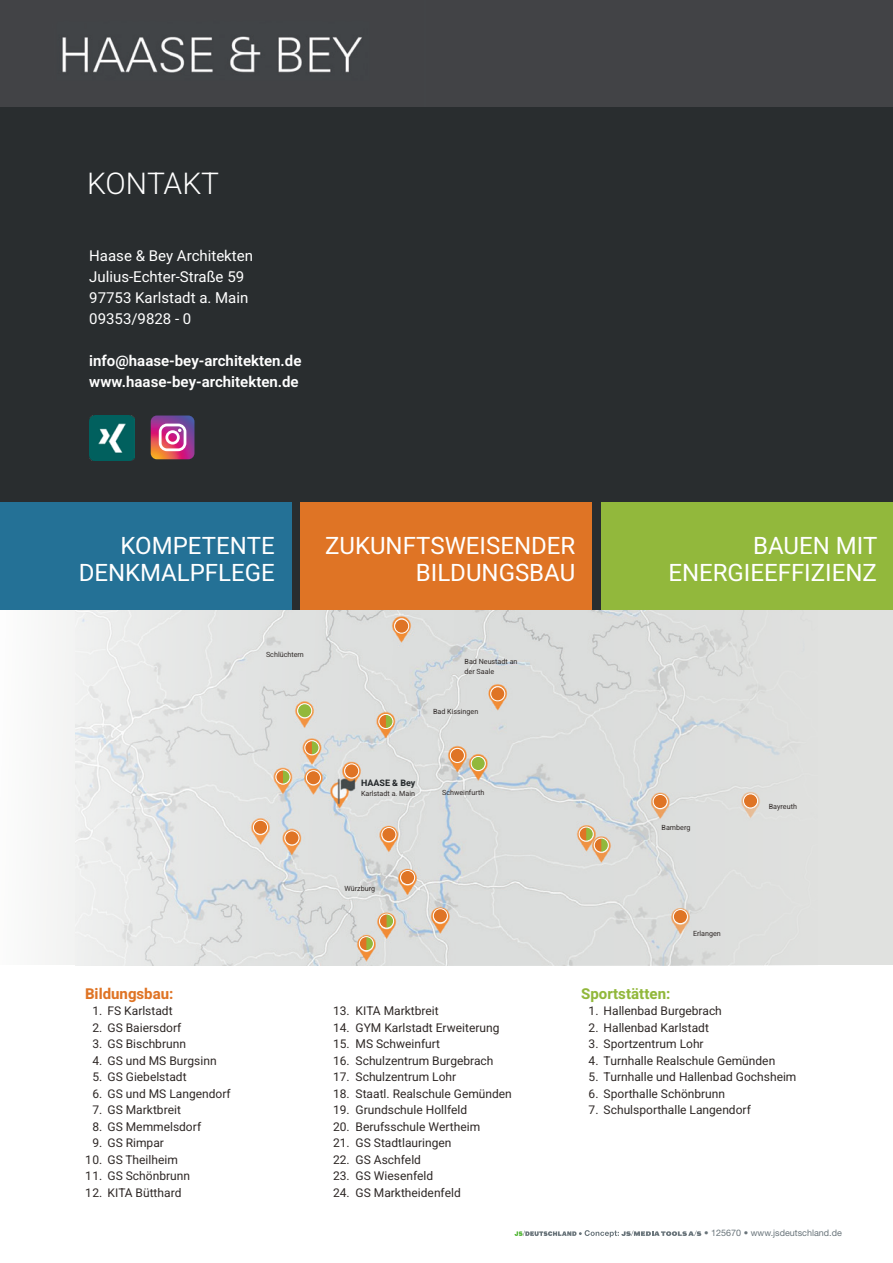
<style>
.page{position:relative;width:893px;height:1263px;background:#fff}
.page>*{position:absolute;margin:0;border:0;box-sizing:border-box;transform-origin:0 0}
.t1{font:300 30px "Heebo";color:#fff}
.t2{font:24px/27px "Heebo";color:#fff;text-align:right}
.t3{font:15px/21px "Heebo";color:#fff}
.t4{font:600 15px/21px "Heebo";color:#fff}
.t5{font:700 15px "Heebo";color:#92b83c}
.t6{font:700 15px "Heebo";color:#df7425}
.t7{font:12px "Heebo";color:#302a28}
.t8{font:9px "Helvetica Neue LT Std";color:#6a757b}
.t9{font:700 9px "Heebo";color:#292d2f}
.t10{font:7.2px/9.9px "Heebo";color:#302a28}
</style>
<div class="page">
<svg style="left:49px;top:610px;width:844px;height:355px;fill:#e0e1df"></svg>
<img style="left:75px;top:610px;width:743px;height:355px">
<div style="left:0;top:106px;width:893px;height:504px;background:#292d2f"></div>
<div style="left:0;top:502px;width:292px;height:108px;background:#247196"></div>
<div style="left:300px;top:502px;width:292px;height:108px;background:#df7425"></div>
<div style="left:601px;top:502px;width:292px;height:108px;background:#92b83c"></div>
<div style="left:0;top:0;width:893px;height:106px;background:#424346"></div>
<img style="left:62px;top:36px;width:300px;height:37px">
<svg style="left:514px;top:1230px;width:187px;height:7px"></svg>
<div style="left:433px;top:909px;width:14px;height:14px;background:#df7425;border-radius:50%"></div>
<div style="left:433px;top:908px;width:15px;height:15px;border:1px solid #fff;border-radius:50%"></div>
<div style="left:401px;top:870px;width:14px;height:14px;background:#df7425;border-radius:50%"></div>
<div style="left:400px;top:870px;width:15px;height:15px;border:1px solid #fff;border-radius:50%"></div>
<div style="left:382px;top:827px;width:14px;height:15px;background:#df7425;border-radius:50%"></div>
<div style="left:382px;top:827px;width:14px;height:15px;border:1px solid #fff;border-radius:50%"></div>
<div style="left:285px;top:831px;width:14px;height:14px;background:#df7425;border-radius:50%"></div>
<div style="left:285px;top:831px;width:14px;height:14px;border:1px solid #fff;border-radius:50%"></div>
<div style="left:253px;top:820px;width:15px;height:14px;background:#df7425;border-radius:50%"></div>
<div style="left:253px;top:820px;width:15px;height:14px;border:1px solid #fff;border-radius:50%"></div>
<div style="left:306px;top:771px;width:14px;height:14px;background:#df7425;border-radius:50%"></div>
<div style="left:306px;top:770px;width:15px;height:15px;border:1px solid #fff;border-radius:50%"></div>
<div style="left:345px;top:764px;width:14px;height:14px;background:#df7425;border-radius:50%"></div>
<div style="left:344px;top:764px;width:15px;height:14px;border:1px solid #fff;border-radius:50%"></div>
<div style="left:450px;top:748px;width:14px;height:14px;background:#df7425;border-radius:50%"></div>
<div style="left:450px;top:748px;width:15px;height:15px;border:1px solid #fff;border-radius:50%"></div>
<div style="left:653px;top:794px;width:14px;height:14px;background:#df7425;border-radius:50%"></div>
<div style="left:653px;top:794px;width:14px;height:15px;border:1px solid #fff;border-radius:50%"></div>
<div style="left:743px;top:794px;width:15px;height:14px;background:#df7425;border-radius:50%"></div>
<div style="left:743px;top:794px;width:15px;height:14px;border:1px solid #fff;border-radius:50%"></div>
<div style="left:673px;top:909px;width:14px;height:15px;background:#df7425;border-radius:50%"></div>
<div style="left:673px;top:909px;width:15px;height:15px;border:1px solid #fff;border-radius:50%"></div>
<div style="left:491px;top:687px;width:14px;height:14px;background:#df7425;border-radius:50%"></div>
<div style="left:490px;top:687px;width:15px;height:14px;border:1px solid #fff;border-radius:50%"></div>
<div style="left:395px;top:619px;width:14px;height:14px;background:#df7425;border-radius:50%"></div>
<div style="left:394px;top:619px;width:15px;height:14px;border:1px solid #fff;border-radius:50%"></div>
<div style="left:298px;top:704px;width:14px;height:14px;background:#92b83c;border-radius:50%"></div>
<div style="left:297px;top:703px;width:15px;height:15px;border:1px solid #fff;border-radius:50%"></div>
<div style="left:471px;top:756px;width:14px;height:14px;background:#92b83c;border-radius:50%"></div>
<div style="left:471px;top:756px;width:14px;height:15px;border:1px solid #fff;border-radius:50%"></div>
<div style="left:579px;top:827px;width:14px;height:14px;background:#df7425;border-radius:50%"></div>
<svg style="left:586px;top:827px;width:7px;height:14px"></svg>
<div style="left:579px;top:827px;width:14px;height:14px;border:1px solid #fff;border-radius:50%"></div>
<div style="left:594px;top:838px;width:14px;height:14px;background:#df7425;border-radius:50%"></div>
<svg style="left:601px;top:838px;width:7px;height:14px"></svg>
<div style="left:594px;top:838px;width:14px;height:14px;border:1px solid #fff;border-radius:50%"></div>
<svg style="left:379px;top:914px;width:15px;height:14px"></svg>
<svg style="left:387px;top:914px;width:7px;height:14px"></svg>
<div style="left:379px;top:914px;width:15px;height:14px;border:1px solid #fff;border-radius:50%"></div>
<div style="left:359px;top:936px;width:14px;height:15px;background:#df7425;border-radius:50%"></div>
<svg style="left:366px;top:936px;width:7px;height:15px"></svg>
<div style="left:359px;top:936px;width:15px;height:15px;border:1px solid #fff;border-radius:50%"></div>
<div style="left:305px;top:741px;width:14px;height:14px;background:#df7425;border-radius:50%"></div>
<svg style="left:312px;top:741px;width:7px;height:14px"></svg>
<div style="left:305px;top:740px;width:14px;height:15px;border:1px solid #fff;border-radius:50%"></div>
<div style="left:276px;top:770px;width:14px;height:14px;background:#df7425;border-radius:50%"></div>
<svg style="left:283px;top:770px;width:7px;height:14px"></svg>
<div style="left:276px;top:770px;width:14px;height:14px;border:1px solid #fff;border-radius:50%"></div>
<div style="left:379px;top:714px;width:14px;height:14px;background:#df7425;border-radius:50%"></div>
<svg style="left:386px;top:714px;width:7px;height:14px"></svg>
<div style="left:379px;top:714px;width:14px;height:15px;border:1px solid #fff;border-radius:50%"></div>
<img style="left:89px;top:415px;width:45px;height:45px">
<svg style="left:151px;top:415px;width:43px;height:44px;background:#bd6491"></svg>
<h1 class="t1" style="left:87px;top:162px;width:134px">KONTAKT</h1>
<p class="t3" style="left:89px;top:245px;width:165px">Haase &amp; Bey Architekten<br>Julius-Echter-Straße 59<br>97753 Karlstadt a. Main<br>09353/9828 - 0</p>
<p class="t4" style="left:89px;top:350px;width:214px">info@haase-bey-architekten.de www.haase-bey-architekten.de</p>
<h2 class="t2" style="left:79px;top:532px;width:198px">KOMPETENTE<br>DENKMALPFLEGE</h2>
<h2 class="t2" style="left:668px;top:532px;width:211px">BAUEN MIT<br>ENERGIEEFFIZIENZ</h2>
<h2 class="t2" style="left:325px;top:532px;width:252px">ZUKUNFTSWEISENDER<br>BILDUNGSBAU</h2>
<p class="t10" style="left:266px;top:649px;width:39px">Schlüchtern</p>
<p class="t10" style="left:465px;top:656px;width:54px">Bad Neustadt an der Saale</p>
<p class="t10" style="left:433px;top:706px;width:47px">Bad Kissingen</p>
<p class="t9" style="left:361px;top:777px;width:56px">HAASE &amp; Bey</p>
<p class="t10" style="left:361px;top:789px;width:56px">Karlstadt a. Main</p>
<p class="t10" style="left:442px;top:787px;width:44px">Schweinfurth</p>
<p class="t10" style="left:344px;top:883px;width:32px">Würzburg</p>
<p class="t6" style="left:85px;top:983px;width:90px">Bildungsbau:</p>
<p class="t7" style="left:93px;top:1002px;width:82px">1. FS Karlstadt</p>
<p class="t7" style="left:93px;top:1019px;width:90px">2. GS Baiersdorf</p>
<p class="t7" style="left:93px;top:1035px;width:95px">3. GS Bischbrunn</p>
<p class="t7" style="left:93px;top:1052px;width:126px">4. GS und MS Burgsinn</p>
<p class="t7" style="left:93px;top:1068px;width:96px">5. GS Giebelstadt</p>
<p class="t7" style="left:93px;top:1085px;width:140px">6. GS und MS Langendorf</p>
<p class="t7" style="left:93px;top:1101px;width:90px">7. GS Marktbreit</p>
<p class="t7" style="left:93px;top:1118px;width:110px">8. GS Memmelsdorf</p>
<p class="t7" style="left:93px;top:1134px;width:73px">9. GS Rimpar</p>
<p class="t7" style="left:85px;top:1151px;width:94px">10. GS Theilheim</p>
<p class="t7" style="left:85px;top:1167px;width:106px">11. GS Schönbrunn</p>
<p class="t7" style="left:85px;top:1184px;width:98px">12. KITA Bütthard</p>
<p class="t7" style="left:333px;top:1002px;width:107px">13. KITA Marktbreit</p>
<p class="t7" style="left:333px;top:1019px;width:168px">14. GYM Karlstadt Erweiterung</p>
<p class="t7" style="left:333px;top:1035px;width:109px">15. MS Schweinfurt</p>
<p class="t7" style="left:333px;top:1052px;width:162px">16. Schulzentrum Burgebrach</p>
<p class="t7" style="left:333px;top:1068px;width:125px">17. Schulzentrum Lohr</p>
<p class="t7" style="left:333px;top:1085px;width:180px">18. Staatl. Realschule Gemünden</p>
<p class="t7" style="left:333px;top:1101px;width:136px">19. Grundschule Hollfeld</p>
<p class="t7" style="left:333px;top:1118px;width:149px">20. Berufsschule Wertheim</p>
<p class="t7" style="left:333px;top:1134px;width:120px">21. GS Stadtlauringen</p>
<p class="t7" style="left:333px;top:1151px;width:89px">22. GS Aschfeld</p>
<p class="t7" style="left:333px;top:1167px;width:102px">23. GS Wiesenfeld</p>
<p class="t7" style="left:333px;top:1184px;width:129px">24. GS Marktheidenfeld</p>
<p class="t10" style="left:662px;top:823px;width:30px">Bamberg</p>
<p class="t10" style="left:693px;top:928px;width:29px">Erlangen</p>
<p class="t10" style="left:769px;top:801px;width:30px">Bayreuth</p>
<p class="t5" style="left:581px;top:983px;width:91px">Sportstätten:</p>
<p class="t7" style="left:589px;top:1002px;width:135px">1. Hallenbad Burgebrach</p>
<p class="t7" style="left:589px;top:1019px;width:122px">2. Hallenbad Karlstadt</p>
<p class="t7" style="left:589px;top:1035px;width:117px">3. Sportzentrum Lohr</p>
<p class="t7" style="left:589px;top:1052px;width:188px">4. Turnhalle Realschule Gemünden</p>
<p class="t7" style="left:589px;top:1068px;width:209px">5. Turnhalle und Hallenbad Gochsheim</p>
<p class="t7" style="left:589px;top:1085px;width:138px">6. Sporthalle Schönbrunn</p>
<p class="t7" style="left:589px;top:1101px;width:164px">7. Schulsporthalle Langendorf</p>
<p class="t8" style="left:704px;top:1227px;width:139px">• 125670 • www.jsdeutschland.de</p>
</div>
